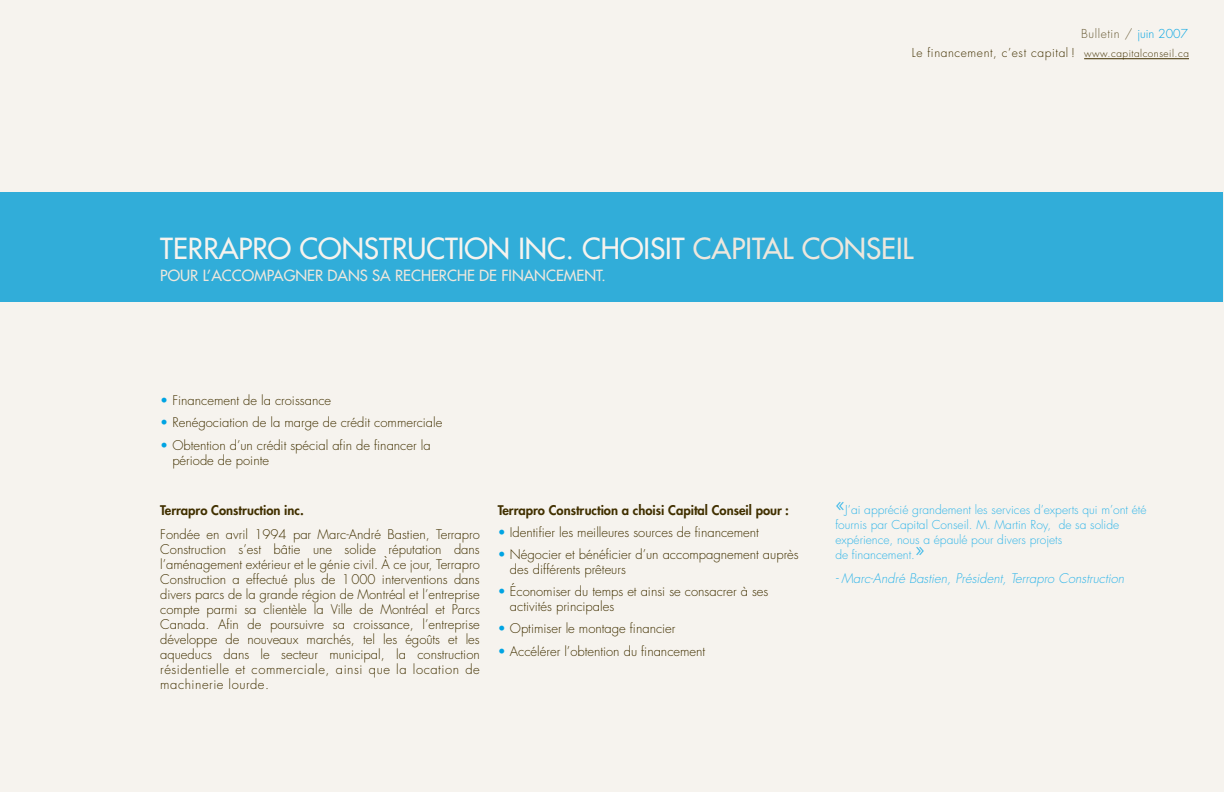
<style>
.page{position:relative;width:1224px;height:792px;background:#f6f3ee}
.page>*{position:absolute;margin:0;border:0;box-sizing:border-box;transform-origin:0 0}
.t1{font:28.3px "Futura";color:#f6f3ee}
.t2{font:15px "Futura";color:#ede7dd}
.t3{font:300 13px/15px "Futura";color:#413000}
.t4{font:800 13px "Futura";color:#413000}
.t5{font:italic 300 13px "Futura";color:#33b6e9}
.t6{font:300 12px/15px "Futura";color:#33b6e9}
.t7{font:300 12px "Futura";letter-spacing:.05em;color:#413000}
.t8{font:300 12px "Futura";letter-spacing:.05em;color:#675933}
.s1{color:#00a4e3}
.s2{font-size:10px}
.s3{color:#ede7dd}
.s4{font-size:25px}
.s5{font-size:14px}
</style>
<div class="page">
<div style="left:0;top:192px;width:1223px;height:110px;background:#31add9"></div>
<hr style="left:1084px;top:58px;width:105px;height:1px;background:#413000">
<p class="t8" style="left:1081px;top:26px;width:108px">Bulletin / <span class="s1">juin 2007</span></p>
<p class="t7" style="left:912px;top:45px;width:279px">Le financement, c’est capital ! <span class="s2">www.capitalconseil.ca</span></p>
<h1 class="t1" style="left:160px;top:231px;width:733px">TE RRAPRO CONSTRUCTION INC. CHOISIT <span class="s3">CAPITAL CONSEIL</span></h1>
<p class="t2" style="left:160px;top:266px;width:447px">POUR L’ACCOMPAGNE R DANS SA RECHERCHE DE FINANCEMENT.</p>
<p class="t3" style="left:160px;top:393px;width:172px"><span class="s1">•</span> Financement de la croissance</p>
<p class="t3" style="left:160px;top:415px;width:284px"><span class="s1">•</span> Renégociation de la marge de crédit commerciale</p>
<p class="t3" style="left:172px;top:438px;width:260px;text-indent:-12px"><span class="s1">•</span> Obtention d’un crédit spécial afin de financer la période de pointe</p>
<p class="t4" style="left:160px;top:501px;width:145px">Terrapro Construction inc.</p>
<p class="t3" style="left:160px;top:527px;width:321px;text-align:justify">Fondée en avril 1994 par Marc-André Bastien, Terrapro Construction s’est bâtie une solide réputation dans l’aménagement extérieur et le génie civil. À ce jour, Terrapro Construction a effectué plus de 1000 interventions dans divers parcs de la grande région de Montréal et l’entreprise compte parmi sa clientèle la Ville de Montréal et Parcs Canada. Afin de poursuivre sa croissance, l’entreprise développe de nouveaux marchés, tel les égoûts et les aqueducs dans le secteur municipal, la construction résidentielle et commerciale, ainsi que la location de machinerie lourde.</p>
<p class="t4" style="left:498px;top:501px;width:293px">Terrapro Construction a choisi Capital Conseil pour :</p>
<p class="t3" style="left:498px;top:525px;width:263px"><span class="s1">•</span> Identifier les meilleures sources de financement</p>
<p class="t3" style="left:510px;top:547px;width:290px;text-indent:-12px"><span class="s1">•</span> Négocier et bénéficier d’un accompagnement auprès des différents prêteurs</p>
<p class="t3" style="left:510px;top:584px;width:260px;text-indent:-12px"><span class="s1">•</span> Économiser du temps et ainsi se consacrer à ses activités principales</p>
<p class="t3" style="left:498px;top:621px;width:179px"><span class="s1">•</span> Optimiser le montage financier</p>
<p class="t3" style="left:498px;top:644px;width:209px"><span class="s1">•</span> Accélérer l’obtention du financement</p>
<p class="t6" style="left:835px;top:502px;width:313px"><span class="s4">«</span>J’ai apprécié grandement les services d’experts qui m’ont été fournis par Capital Conseil. M. Martin Roy, de sa solide expérience, nous a épaulé pour divers projets<br>de financement.<span class="s4">»</span></p>
<p class="t5" style="left:835px;top:569px;width:290px"><span class="s5">-</span> Marc-André Bastien, Président, Terrapro Construction</p>
</div>
